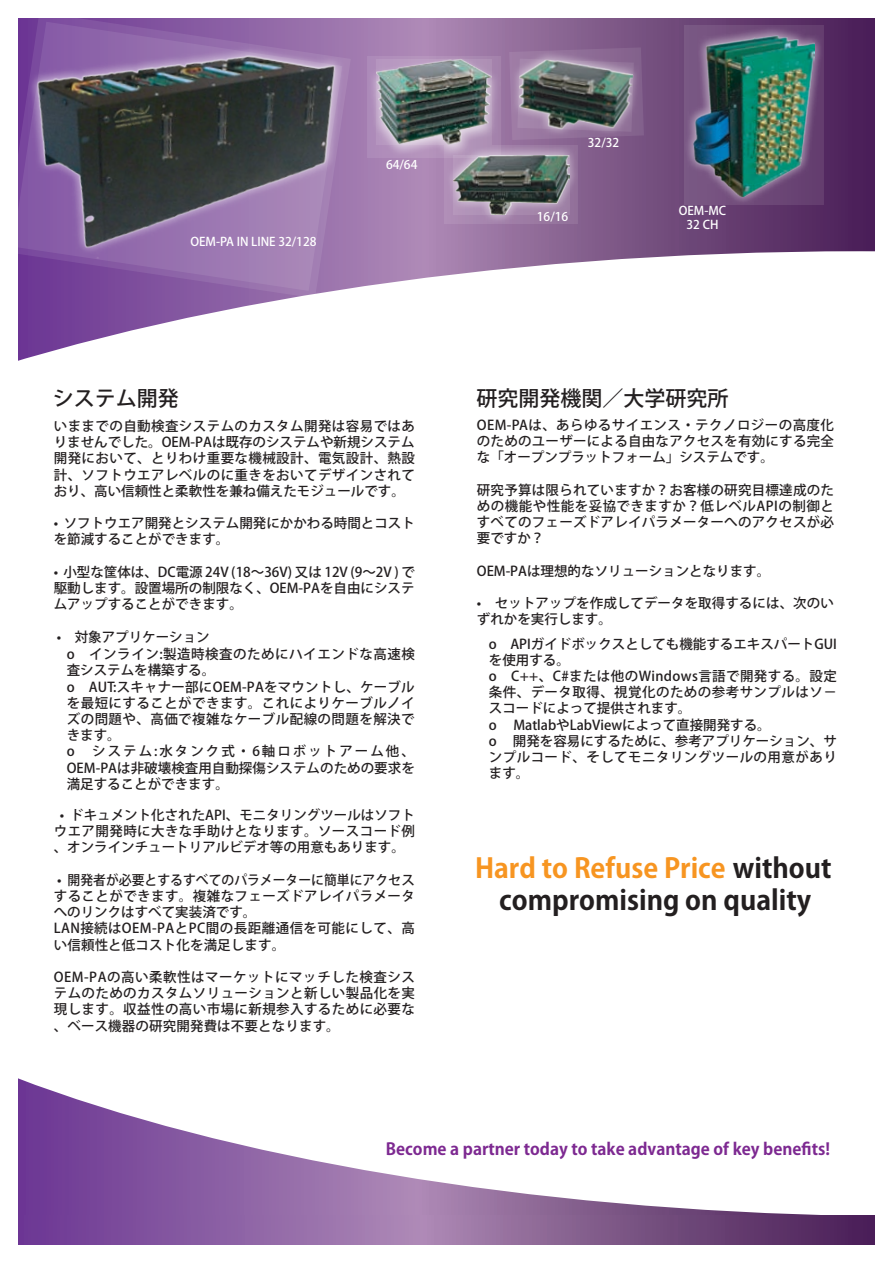
<style>
.page{position:relative;width:893px;height:1263px;background:#fff}
.page>*{position:absolute;margin:0;border:0;box-sizing:border-box;transform-origin:0 0}
.t1{font:700 27px/32.4px "Koz Go Pro";color:#231f20;text-align:center}
.t2{font:500 21px "Koz Go Pro";color:#231f20}
.t3{font:700 16.5px "Koz Go Pro";color:#7d2991}
.t4{font:500 13.5px/16.2px "Koz Go Pro";letter-spacing:.005em;color:#231f20;text-align:justify}
.t5{font:500 13.5px/16.2px "Koz Go Pro";letter-spacing:.03em;color:#231f20}
.t6{font:500 12px/14.4px "Koz Go Pro";color:#fff;text-align:center}
.s1{color:#f79521}
</style>
<div class="page">
<svg style="left:362px;top:18px;width:513px;height:233px;background:#724b7d"></svg>
<svg style="left:18px;top:251px;width:857px;height:110px"></svg>
<svg style="left:18px;top:1078px;width:802px;height:137px"></svg>
<img style="left:362px;top:18px;width:149px;height:171px">
<svg style="left:509px;top:47px;width:135px;height:93px;background:#8e6c96"></svg>
<img style="left:517px;top:58px;width:116px;height:79px">
<svg style="left:445px;top:145px;width:133px;height:79px;background:#a789ae"></svg>
<img style="left:453px;top:155px;width:117px;height:59px">
<svg style="left:18px;top:292px;width:333px;height:6px;background:#9269ab"></svg>
<img style="left:18px;top:18px;width:344px;height:274px">
<svg style="left:684px;top:26px;width:140px;height:179px;background:#714e7c"></svg>
<img style="left:693px;top:35px;width:121px;height:161px">
<svg style="left:18px;top:1215px;width:857px;height:30px;background:#815792"></svg>
<p class="t6" style="left:190px;top:235px;width:128px">OEM-PA IN LINE 32/128</p>
<h2 class="t2" style="left:53px;top:385px;width:127px">システム開発</h2>
<p class="t6" style="left:386px;top:158px;width:33px">64/64</p>
<p class="t6" style="left:588px;top:136px;width:33px">32/32</p>
<p class="t6" style="left:537px;top:210px;width:33px">16/16</p>
<p class="t6" style="left:679px;top:204px;width:49px">OEM-MC<br>32 CH</p>
<h2 class="t2" style="left:476px;top:384px;width:253px">研究開発機関／大学研究所</h2>
<p class="t4" style="left:477px;top:417px;width:359px">OEM-PAは、あらゆるサイエンス・テクノロジーの高度化のためのユーザーによる自由なアクセスを有効にする完全な「オープンプラットフォーム」システムです。</p>
<p class="t4" style="left:477px;top:482px;width:359px">研究予算は限られていますか？お客様の研究目標達成のための機能や性能を妥協できますか？低レベルAPIの制御とすべてのフェーズドアレイパラメーターへのアクセスが必要ですか？</p>
<p class="t4" style="left:477px;top:563px;width:295px">OEM-PAは理想的なソリューションとなります。</p>
<p class="t4" style="left:477px;top:596px;width:358px">•　セットアップを作成してデータを取得するには、次のいずれかを実行します。</p>
<p class="t4" style="left:54px;top:418px;width:363px">いままでの自動検査システムのカスタム開発は容易ではありませんでした。OEM-PAは既存のシステムや新規システム開発において、とりわけ重要な機械設計、電気設計、熱設計、ソフトウエアレベルのに重きをおいてデザインされており、高い信頼性と柔軟性を兼ね備えたモジュールです。</p>
<p class="t4" style="left:54px;top:516px;width:362px">• ソフトウエア開発とシステム開発にかかわる時間とコストを節減することができます。</p>
<p class="t4" style="left:54px;top:564px;width:363px">• 小型な筐体は、DC電源 24V (18～36V) 又は 12V (9～2V ) で駆動します。設置場所の制限なく、OEM-PAを自由にシステムアップすることができます。</p>
<p class="t4" style="left:57px;top:629px;width:154px">•　対象アプリケーション</p>
<p class="t5" style="left:67px;top:646px;width:350px">o　インライン:製造時検査のためにハイエンドな高速検査システムを構築する。<br>o　AUT:スキャナー部にOEM-PAをマウントし、ケーブルを最短にすることができます。これによりケーブルノイズの問題や、高価で複雑なケーブル配線の問題を解決できます。<br>o　システム:水タンク式・6軸ロボットアーム他、<br>OEM-PAは非破壊検査用自動探傷システムのための要求を満足することができます。</p>
<p class="t4" style="left:489px;top:636px;width:349px;text-align:left">o　APIガイドボックスとしても機能するエキスパートGUIを使用する。<br>o　C++、C#または他のWindows言語で開発する。設定条件、データ取得、視覚化のための参考サンプルはソ－スコードによって提供されます。<br>o 　MatlabやLabViewによって直接開発する。<br>o 　開発を容易にするために、参考アプリケーション、サンプルコード、そしてモニタリングツールの用意があります。</p>
<p class="t4" style="left:54px;top:807px;width:363px;text-indent:6px">• ドキュメント化されたAPI、モニタリングツールはソフトウエア開発時に大きな手助けとなります。ソースコード例、オンラインチュートリアルビデオ等の用意もあります。</p>
<p class="t4" style="left:54px;top:872px;width:363px;text-align:left">• 開発者が必要とするすべてのパラメーターに簡単にアクセスすることができます。複雑なフェーズドアレイパラメータへのリンクはすべて実装済です。<br>LAN接続はOEM-PAとPC間の長距離通信を可能にして、高い信頼性と低コスト化を満足します。</p>
<p class="t4" style="left:54px;top:969px;width:363px">OEM-PAの高い柔軟性はマーケットにマッチした検査システムのためのカスタムソリューションと新しい製品化を実現します。収益性の高い市場に新規参入するために必要な、ベース機器の研究開発費は不要となります。</p>
<h1 class="t1" style="left:475px;top:853px;width:358px"><span class="s1">Hard to Refuse Price</span> without compromising on quality</h1>
<p class="t3" style="left:386px;top:1138px;width:446px">Become a partner today to take advantage of key benefits!</p>
</div>
